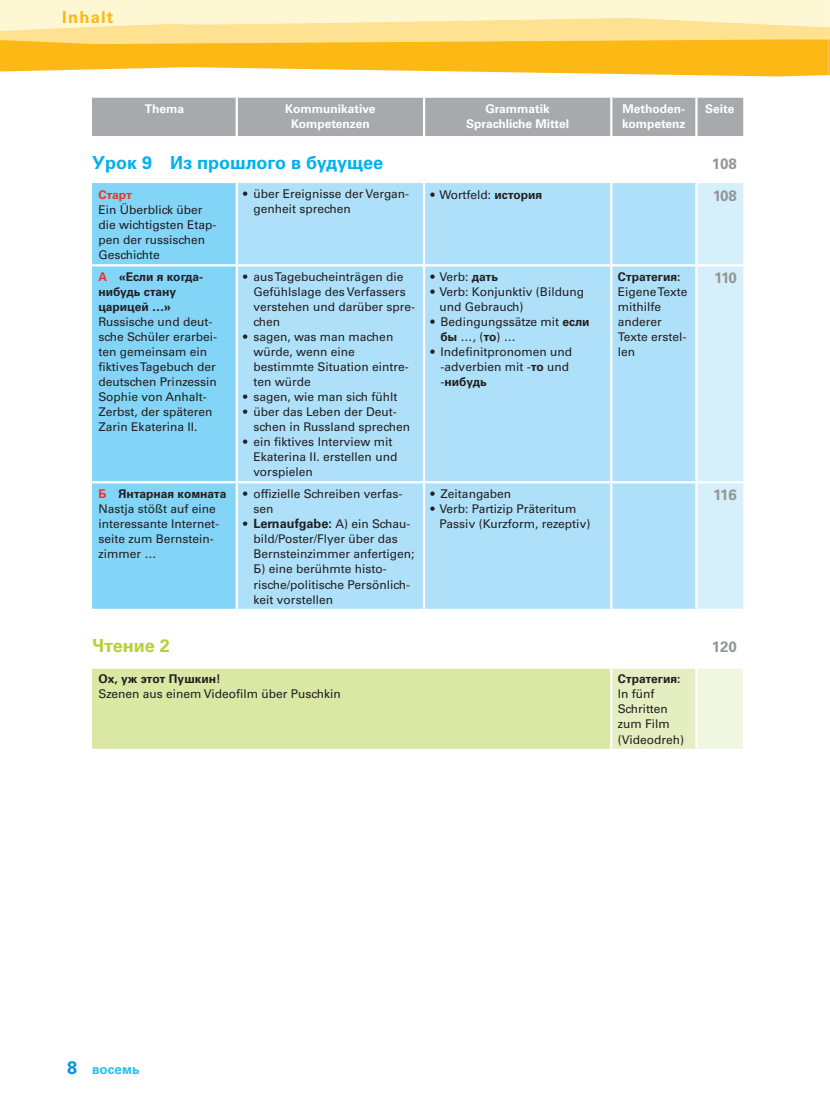
<style>
.page{position:relative;width:830px;height:1115px;background:#fff}
.page>*{position:absolute;margin:0;border:0;box-sizing:border-box;transform-origin:0 0}
.t1{font:700 18px "Univers Cyr";color:#00b1ef}
.t2{font:700 18px "Univers Cyr";color:#b3d234}
.t3{font:700 16.5px "Univers LT";letter-spacing:.075em;color:#fcb814}
.t4{font:700 15px "Univers LT";letter-spacing:-.06em;color:#939598}
.t5{font:700 15px "Univers Cyr";color:#939598}
.t6{font:700 13.5px "Univers Cyr";color:#24c3f3}
.t7{font:700 12.75px "Univers LT";color:#231f20}
.t8{font:12px/15px "Univers LT";color:#231f20}
.t9{font:700 12px/15px "Univers Cyr";color:#231f20}
.t10{font:700 12px/15px "Univers LT";color:#fff;text-align:center}
.t11{font:700 12px "Univers Cyr";letter-spacing:-.005em;color:#ef3122}
.s1{font-family:"Univers Cyr";font-weight:700}
.s2{color:#ef3122}
.s3{font-weight:400;font-size:12px}
.s4{font-family:"Univers Cyr";font-weight:400;font-size:12px}
.s5{font-family:"Univers Cyr"}
.s6{font-family:"Univers LT";font-weight:400}
.s7{font-family:"Univers LT";font-size:18px;color:#0095d9}
</style>
<div class="page">
<div style="left:92px;top:183px;width:143px;height:425px;background:#83d5f7"></div>
<div style="left:238px;top:183px;width:457px;height:425px;background:#aee1f9"></div>
<div style="left:697px;top:183px;width:45px;height:425px;background:#d6f0fb"></div>
<hr style="left:422px;top:183px;width:3px;height:81px;background:#fff">
<hr style="left:610px;top:183px;width:2px;height:81px;background:#fff">
<hr style="left:92px;top:264px;width:145px;height:2px;background:#fff">
<hr style="left:237px;top:264px;width:187px;height:2px;background:#fff">
<hr style="left:424px;top:264px;width:187px;height:2px;background:#fff">
<hr style="left:422px;top:266px;width:3px;height:215px;background:#fff">
<hr style="left:611px;top:264px;width:85px;height:2px;background:#fff">
<hr style="left:610px;top:266px;width:2px;height:215px;background:#fff">
<hr style="left:696px;top:264px;width:46px;height:2px;background:#fff">
<hr style="left:92px;top:481px;width:145px;height:2px;background:#fff">
<hr style="left:237px;top:481px;width:187px;height:2px;background:#fff">
<hr style="left:424px;top:481px;width:187px;height:2px;background:#fff">
<hr style="left:422px;top:483px;width:3px;height:125px;background:#fff">
<hr style="left:611px;top:481px;width:85px;height:2px;background:#fff">
<hr style="left:610px;top:483px;width:2px;height:125px;background:#fff">
<hr style="left:696px;top:481px;width:46px;height:2px;background:#fff">
<div style="left:92px;top:667px;width:519px;height:82px;background:#dae8a4"></div>
<div style="left:611px;top:667px;width:85px;height:82px;background:#e5eec1"></div>
<div style="left:696px;top:667px;width:46px;height:82px;background:#f0f6df"></div>
<hr style="left:92px;top:666px;width:519px;height:2px;background:#fff">
<hr style="left:611px;top:666px;width:85px;height:2px;background:#fff">
<hr style="left:610px;top:668px;width:2px;height:80px;background:#fff">
<hr style="left:696px;top:666px;width:46px;height:2px;background:#fff">
<hr style="left:695px;top:668px;width:2px;height:80px;background:#fff">
<hr style="left:92px;top:748px;width:519px;height:2px;background:#fff">
<hr style="left:611px;top:748px;width:85px;height:2px;background:#fff">
<hr style="left:696px;top:748px;width:46px;height:2px;background:#fff">
<div style="left:92px;top:98px;width:650px;height:38px;background:#a8a9ad"></div>
<hr style="left:235px;top:98px;width:3px;height:38px;background:#fff">
<hr style="left:422px;top:98px;width:3px;height:38px;background:#fff">
<hr style="left:610px;top:98px;width:2px;height:38px;background:#fff">
<hr style="left:695px;top:98px;width:2px;height:38px;background:#fff">
<div style="left:0;top:0;width:828px;height:18px;background:#fef7d4"></div>
<hr style="left:828px;top:0;width:1px;height:49px;background:#fef7d4">
<svg style="left:0;top:18px;width:830px;height:58px;background:#fdd05f"></svg>
<hr style="left:828px;top:40px;width:1px;height:35px;background:#fcb814">
<h2 class="t3" style="left:62px;top:7px;width:53px">Inhalt</h2>
<p class="t10" style="left:145px;top:101px;width:41px">Thema</p>
<p class="t10" style="left:285px;top:101px;width:92px">Kommunikative<br>Kompetenzen</p>
<p class="t10" style="left:466px;top:101px;width:104px">Grammatik<br>Sprachliche Mittel</p>
<p class="t10" style="left:622px;top:101px;width:65px;text-align:left">Methoden&shy;kompetenz</p>
<p class="t10" style="left:705px;top:101px;width:31px">Seite</p>
<h1 class="t1" style="left:92px;top:151px;width:292px">Урок 9 Из прошлого в будущее</h1>
<p class="t5" style="left:711px;top:154px;width:27px">108</p>
<p class="t11" style="left:98px;top:187px;width:35px">Старт</p>
<p class="t8" style="left:98px;top:202px;width:120px">Ein Überblick über die wichtigsten Etap&shy;pen der russischen<br>Geschichte</p>
<p class="t8" style="left:253px;top:187px;width:157px;text-indent:-10px">• über Ereignisse der Vergan&shy;genheit sprechen</p>
<p class="t8" style="left:430px;top:187px;width:113px">• Wortfeld: <span class="s1">история</span></p>
<p class="t4" style="left:712px;top:186px;width:26px">108</p>
<p class="t9" style="left:98px;top:269px;width:106px"><span class="s2">А</span> «Если я когда&shy;нибудь стану царицей …»</p>
<p class="t8" style="left:98px;top:314px;width:120px">Russische und deut&shy;sche Schüler erarbei&shy;ten gemeinsam ein fiktivesTagebuch der deutschen Prinzessin<br>Sophie von Anhalt-<br>Zerbst, der späteren<br>Zarin Ekaterina II.</p>
<p class="t9" style="left:98px;top:486px;width:129px"><span class="s2">Б</span> Янтарная комната</p>
<p class="t8" style="left:98px;top:501px;width:122px">Nastja stößt auf eine interessante Internet&shy;seite zum Bernstein&shy;zimmer …</p>
<p class="t8" style="left:253px;top:269px;width:163px;text-indent:-10px">• ausTagebucheinträgen die<br>Gefühlslage des Verfassers verstehen und darüber spre&shy;chen</p>
<p class="t8" style="left:253px;top:329px;width:157px;text-indent:-10px">• sagen, was man machen würde, wenn eine bestimmte Situation eintre&shy;ten würde</p>
<p class="t8" style="left:243px;top:389px;width:156px">• sagen, wie man sich fühlt</p>
<p class="t8" style="left:253px;top:404px;width:158px;text-indent:-10px">• über das Leben der Deut&shy;schen in Russland sprechen</p>
<p class="t8" style="left:253px;top:434px;width:145px;text-indent:-10px">• ein fiktives Interview mit<br>Ekaterina II. erstellen und vorspielen</p>
<p class="t8" style="left:253px;top:486px;width:150px;text-indent:-10px">• offizielle Schreiben verfas&shy;sen</p>
<p class="t7" style="left:243px;top:516px;width:169px"><span class="s3">•</span> Lernaufgabe: <span class="s4">А</span><span class="s3">) ein Schau-</span></p>
<p class="t8" style="left:253px;top:531px;width:163px">bild/Poster/Flyer über das<br>Bernsteinzimmer anfertigen;<br><span class="s5">Б</span>) eine berühmte histo&shy;rische/politische Persönlich&shy;keit vorstellen</p>
<p class="t8" style="left:430px;top:269px;width:69px">• Verb: <span class="s1">дать</span></p>
<p class="t8" style="left:439px;top:284px;width:146px;text-indent:-9px">• Verb: Konjunktiv (Bildung und Gebrauch)</p>
<p class="t8" style="left:440px;top:314px;width:150px;text-indent:-10px">• Bedingungssätze mit <span class="s1">если бы</span> …, (<span class="s1">то</span>) …</p>
<p class="t8" style="left:430px;top:344px;width:143px;text-align:right">• Indefinitpronomen und -adverbien mit -<span class="s1">то</span> und</p>
<p class="t9" style="left:440px;top:374px;width:48px"><span class="s6">-</span>нибудь</p>
<p class="t8" style="left:430px;top:486px;width:82px">• Zeitangaben</p>
<p class="t8" style="left:439px;top:501px;width:152px;text-indent:-9px">• Verb: Partizip Präteritum<br>Passiv (Kurzform, rezeptiv)</p>
<p class="t9" style="left:617px;top:269px;width:64px">Стратегия:</p>
<p class="t8" style="left:617px;top:284px;width:71px">EigeneTexte mithilfe anderer<br>Texte erstel&shy;len</p>
<p class="t4" style="left:713px;top:269px;width:24px">110</p>
<p class="t4" style="left:713px;top:485px;width:25px">116</p>
<h1 class="t2" style="left:92px;top:634px;width:79px">Чтение 2</h1>
<p class="t5" style="left:711px;top:637px;width:27px">120</p>
<p class="t9" style="left:98px;top:671px;width:124px">Ох, уж этот Пушкин!</p>
<p class="t8" style="left:98px;top:686px;width:244px">Szenen aus einem Videofilm über Puschkin</p>
<p class="t9" style="left:617px;top:671px;width:64px">Стратегия:</p>
<p class="t8" style="left:617px;top:686px;width:68px">In fünf<br>Schritten zum Film (Videodreh)</p>
<p class="t6" style="left:67px;top:1060px;width:74px"><span class="s7">8</span> восемь</p>
</div>
